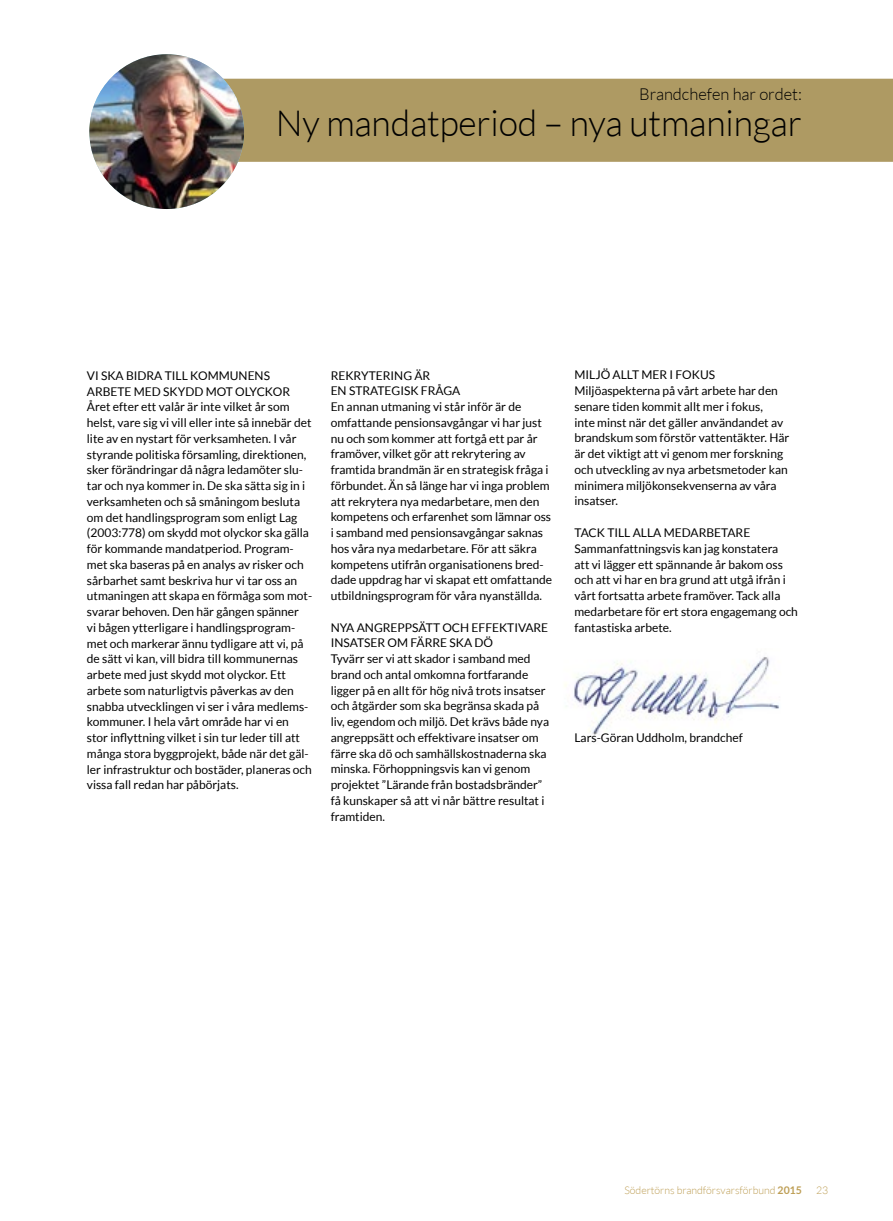
<style>
.page{position:relative;width:893px;height:1221px;background:#fff}
.page>*{position:absolute;margin:0;border:0;box-sizing:border-box;transform-origin:0 0}
.t1{font:300 36px "Lato";letter-spacing:-.005em;color:#000}
.t2{font:300 16.5px "Lato";color:#000}
.t3{font:12px/15.8px "Lato";color:#000}
.t4{font:300 10.5px "Lato";color:#be9f56}
.s1{font-weight:700}
</style>
<div class="page">
<img style="left:564px;top:657px;width:216px;height:79px">
<div style="left:224px;top:79px;width:669px;height:83px;background:#ae9a63"></div>
<img style="left:89px;top:54px;width:155px;height:155px;border-radius:77px">
<h2 class="t2" style="left:639px;top:85px;width:164px">Brandchefen har ordet:</h2>
<h1 class="t1" style="left:276px;top:103px;width:528px">Ny mandatperiod – nya utmaningar</h1>
<p class="t3" style="left:87px;top:367px;width:227px">VI SKA BIDRA TILL KOMMUNENS ARBETE MED SKYDD MOT OLYCKOR Året efter ett valår är inte vilket år som helst, vare sig vi vill eller inte så innebär det lite av en nystart för verksamheten. I vår styrande politiska församling, direktionen, sker förändringar då några ledamöter slu&shy;tar och nya kommer in. De ska sätta sig in i verksamheten och så småningom besluta om det handlingsprogram som enligt Lag (2003:778) om skydd mot olyckor ska gälla för kommande mandatperiod. Program&shy;met ska baseras på en analys av risker och sårbarhet samt beskriva hur vi tar oss an utmaningen att skapa en förmåga som mot&shy;svarar behoven. Den här gången spänner<br>vi bågen ytterligare i handlingsprogram&shy;met och markerar ännu tydligare att vi, på de sätt vi kan, vill bidra till kommunernas arbete med just skydd mot olyckor. Ett arbete som naturligtvis påverkas av den snabba utvecklingen vi ser i våra medlems&shy;kommuner. I hela vårt område har vi en stor inflyttning vilket i sin tur leder till att många stora byggprojekt, både när det gäl&shy;ler infrastruktur och bostäder, planeras och vissa fall redan har påbörjats.</p>
<p class="t3" style="left:331px;top:367px;width:223px">REKRYTERING ÄR<br>EN STRATEGISK FRÅGA<br>En annan utmaning vi står inför är de omfattande pensionsavgångar vi har just nu och som kommer att fortgå ett par år framöver, vilket gör att rekrytering av framtida brandmän är en strategisk fråga i förbundet. Än så länge har vi inga problem att rekrytera nya medarbetare, men den kompetens och erfarenhet som lämnar oss i samband med pensionsavgångar saknas hos våra nya medarbetare. För att säkra kompetens utifrån organisationens bred&shy;dade uppdrag har vi skapat ett omfattande utbildningsprogram för våra nyanställda.</p>
<p class="t3" style="left:331px;top:619px;width:220px">NYA ANGREPPSÄTT OCH EFFEKTIVARE INSATSER OM FÄRRE SKA DÖ<br>Tyvärr ser vi att skador i samband med brand och antal omkomna fortfarande ligger på en allt för hög nivå trots insatser och åtgärder som ska begränsa skada på liv, egendom och miljö. Det krävs både nya angreppsätt och effektivare insatser om färre ska dö och samhällskostnaderna ska minska. Förhoppningsvis kan vi genom projektet ”Lärande från bostadsbränder” få kunskaper så att vi når bättre resultat i framtiden.</p>
<p class="t3" style="left:574px;top:367px;width:216px">MILJÖ ALLT MER I FOKUS Miljöaspekterna på vårt arbete har den senare tiden kommit allt mer i fokus,<br>inte minst när det gäller användandet av brandskum som förstör vattentäkter. Här är det viktigt att vi genom mer forskning och utveckling av nya arbetsmetoder kan minimera miljökonsekvenserna av våra insatser.</p>
<p class="t3" style="left:574px;top:524px;width:225px">TACK TILL ALLA MEDARBETARE Sammanfattningsvis kan jag konstatera<br>att vi lägger ett spännande år bakom oss och att vi har en bra grund att utgå ifrån i vårt fortsatta arbete framöver. Tack alla medarbetare för ert stora engagemang och fantastiska arbete.</p>
<p class="t3" style="left:574px;top:729px;width:170px">Lars-Göran Uddholm, brandchef</p>
<p class="t4" style="left:624px;top:1184px;width:179px">Södertörns brandförsvarsförbund <span class="s1">2015</span></p>
<p class="t4" style="left:816px;top:1184px;width:14px">23</p>
</div>
